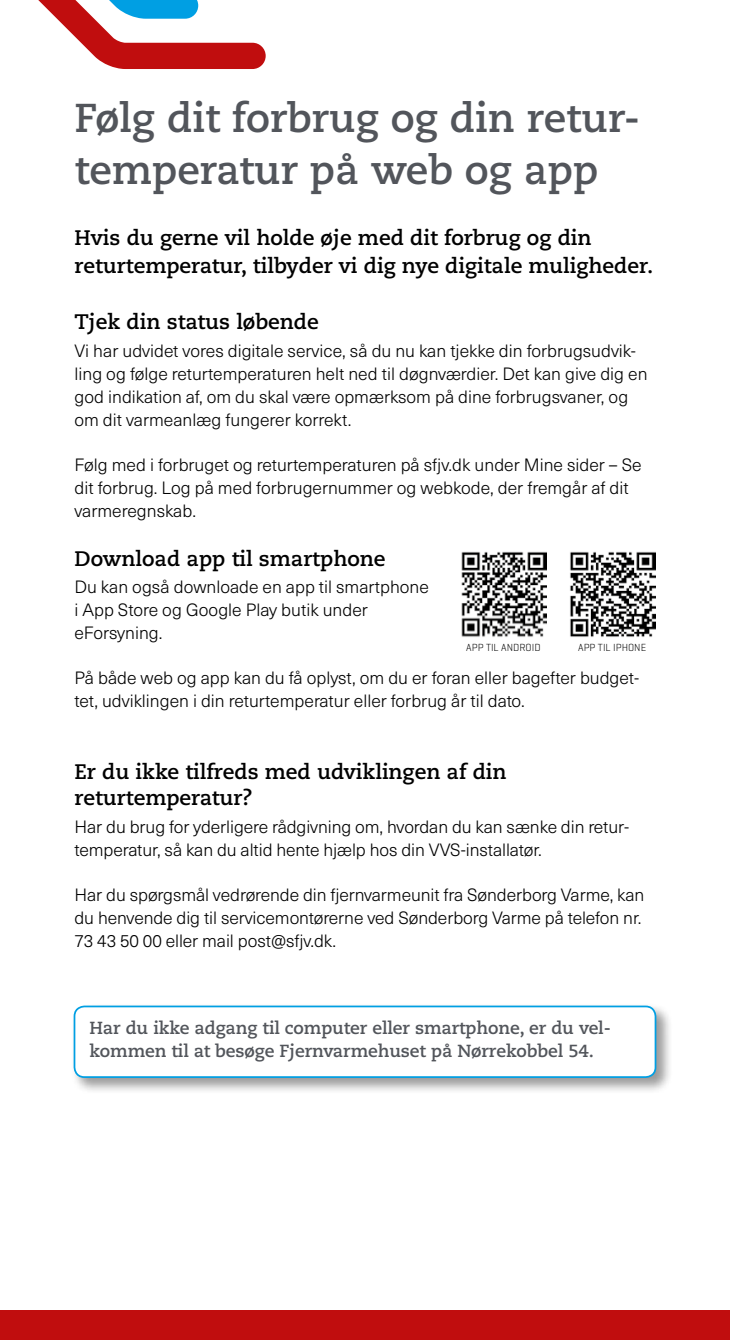
<style>
.page{position:relative;width:730px;height:1340px;background:#fff}
.page>*{position:absolute;margin:0;border:0;box-sizing:border-box;transform-origin:0 0}
.t1{font:700 40.25px/52.5px "Caecilia LT Std";color:#52555b}
.t2{font:700 21px/28px "Caecilia LT Std";color:#000}
.t3{font:300 17.5px/22.8px "Neue Haas Unica Pro";color:#000}
.t4{font:700 17.5px/22.8px "Caecilia LT Std";letter-spacing:-.005em;color:#52555b}
.t5{font:300 10.5px "Geogrotesque";color:#000}
</style>
<div class="page">
<div style="left:71px;top:1003px;width:601px;height:91px;background:#000;opacity:.4"></div>
<div style="left:74px;top:1006px;width:581px;height:71px;background:#fff;border-radius:10px"></div>
<div style="left:74px;top:1005px;width:582px;height:72px;border:2px solid #009fe3;border-radius:10px"></div>
<div style="left:0;top:1310px;width:729px;height:29px;background:#c00d0e"></div>
<img style="left:461px;top:551px;width:85px;height:86px">
<img style="left:570px;top:551px;width:85px;height:86px">
<svg style="left:38px;top:0;width:227px;height:69px"></svg>
<h1 class="t1" style="left:74px;top:92px;width:567px">Følg dit forbrug og din retur&shy;temperatur på web og app</h1>
<p class="t2" style="left:74px;top:224px;width:580px">Hvis du gerne vil holde øje med dit forbrug og din returtemperatur, tilbyder vi dig nye digitale muligheder.</p>
<p class="t2" style="left:74px;top:308px;width:246px">Tjek din status løbende</p>
<p class="t3" style="left:74px;top:340px;width:574px">Vi har udvidet vores digitale service, så du nu kan tjekke din forbrugsudvik&shy;ling og følge returtemperaturen helt ned til døgnværdier. Det kan give dig en god indikation af, om du skal være opmærksom på dine forbrugsvaner, og om dit varmeanlæg fungerer korrekt.</p>
<p class="t3" style="left:74px;top:454px;width:568px">Følg med i forbruget og returtemperaturen på sfjv.dk under Mine sider – Se dit forbrug. Log på med forbrugernummer og webkode, der fremgår af dit varmeregnskab.</p>
<p class="t2" style="left:74px;top:544px;width:312px">Download app til smartphone</p>
<p class="t3" style="left:74px;top:576px;width:356px">Du kan også downloade en app til smartphone i App Store og Google Play butik under eForsyning.</p>
<p class="t3" style="left:74px;top:667px;width:566px">På både web og app kan du få oplyst, om du er foran eller bagefter budget&shy;tet, udviklingen i din returtemperatur eller forbrug år til dato.</p>
<p class="t5" style="left:466px;top:641px;width:76px">APP TIL ANDROID</p>
<p class="t5" style="left:578px;top:641px;width:69px">APP TIL IPHONE</p>
<p class="t2" style="left:74px;top:758px;width:433px;line-height:26.2px">Er du ikke tilfreds med udviklingen af din returtemperatur?</p>
<p class="t3" style="left:74px;top:815px;width:556px">Har du brug for yderligere rådgivning om, hvordan du kan sænke din retur&shy;temperatur, så kan du altid hente hjælp hos din VVS-installatør.</p>
<p class="t3" style="left:74px;top:883px;width:571px">Har du spørgsmål vedrørende din fjernvarmeunit fra Sønderborg Varme, kan du henvende dig til servicemontørerne ved Sønderborg Varme på telefon nr.<br>73 43 50 00 eller mail post@sfjv.dk.</p>
<p class="t4" style="left:89px;top:1016px;width:522px">Har du ikke adgang til computer eller smartphone, er du vel&shy;kommen til at besøge Fjernvarmehuset på Nørrekobbel 54.</p>
</div>
